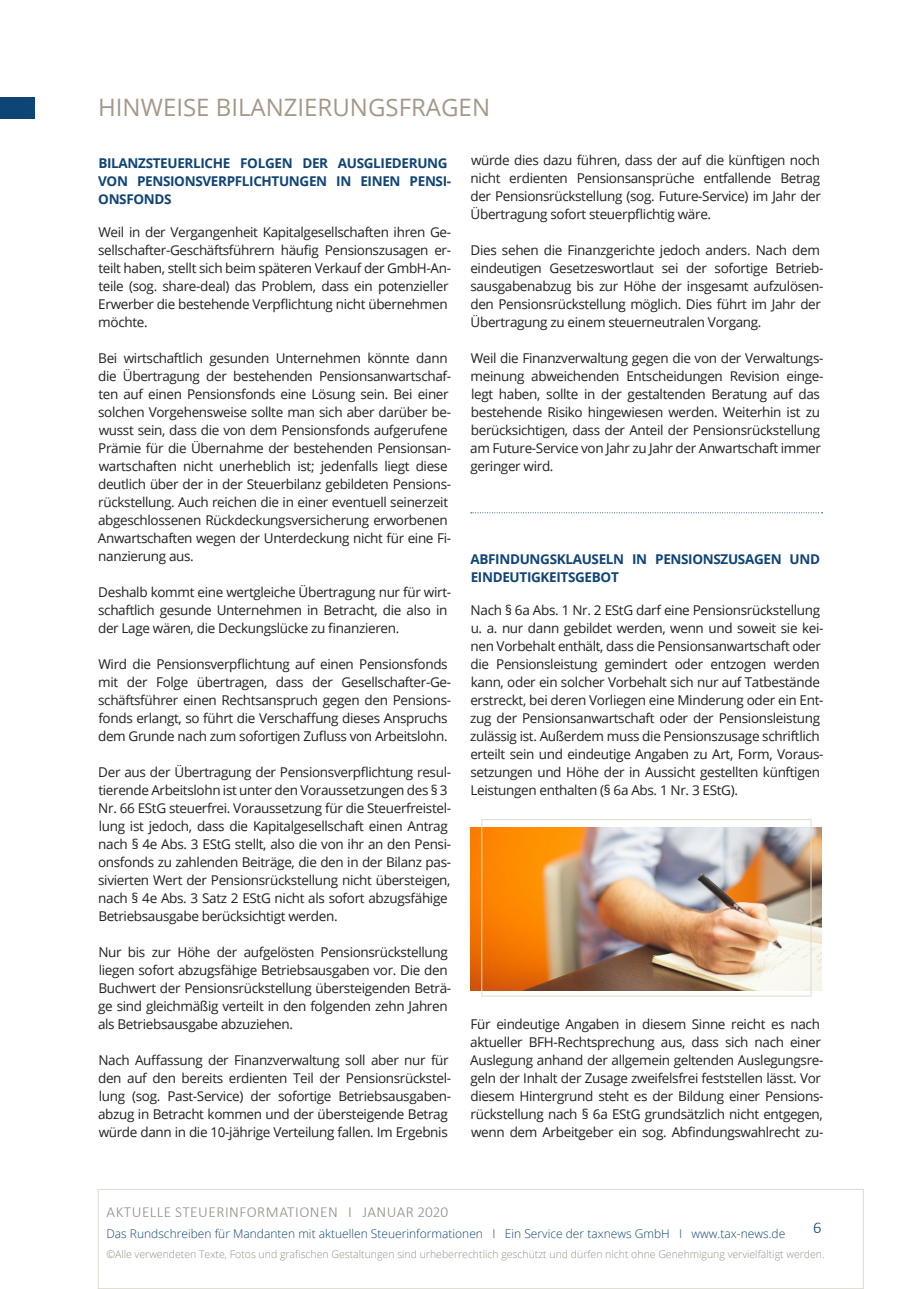
<style>
.page{position:relative;width:919px;height:1289px;background:#fff}
.page>*{position:absolute;margin:0;border:0;box-sizing:border-box;transform-origin:0 0}
.t1{font:24px "Open Sans";color:#a59788}
.t2{font:300 16.5px "Calibri";color:#0f4476}
.t3{font:300 15.3px "Calibri";letter-spacing:.03em;color:#948e83}
.t4{font:13.5px/18px "Open Sans";letter-spacing:-.025em;color:#231f20}
.t5{font:700 13.5px/18px "Open Sans";letter-spacing:-.025em;color:#0f4476}
.t6{font:300 12px "Open Sans";color:#0f4476}
.t7{font:300 10.5px "Open Sans";color:#948e83}
</style>
<div class="page">
<div style="left:98px;top:1188px;width:765px;height:100px;border:1px solid #dfd9d1"></div>
<img style="left:471px;top:827px;width:350px;height:163px">
<div style="left:481px;top:819px;width:330px;height:177px;border:1px solid #dfd9d1"></div>
<div style="left:0;top:98px;width:34px;height:21px;background:#0f4476"></div>
<svg style="left:471px;top:512px;width:351px;height:1px"></svg>
<h1 class="t1" style="left:98px;top:91px;width:393px">HINWEISE BILANZIERUNGSFRAGEN</h1>
<p class="t5" style="left:98px;top:153px;width:354px">BILANZSTEUERLICHE FOLGEN DER AUSGLIEDERUNG<br>VON PENSIONSVERPFLICHTUNGEN IN EINEN PENSI-<br>ONSFONDS</p>
<p class="t4" style="left:98px;top:222px;width:354px">Weil in der Vergangenheit Kapitalgesellschaften ihren Ge&shy;sellschafter-Geschäftsführern häufig Pensionszusagen er&shy;teilt haben, stellt sich beim späteren Verkauf der GmbH-An&shy;teile (sog. share-deal) das Problem, dass ein potenzieller Erwerber die bestehende Verpflichtung nicht übernehmen möchte.</p>
<p class="t4" style="left:98px;top:348px;width:355px">Bei wirtschaftlich gesunden Unternehmen könnte dann die Übertragung der bestehenden Pensionsanwartschaf&shy;ten auf einen Pensionsfonds eine Lösung sein. Bei einer solchen Vorgehensweise sollte man sich aber darüber be&shy;wusst sein, dass die von dem Pensionsfonds aufgerufene Prämie für die Übernahme der bestehenden Pensionsan&shy;wartschaften nicht unerheblich ist; jedenfalls liegt diese deutlich über der in der Steuerbilanz gebildeten Pensions&shy;rückstellung. Auch reichen die in einer eventuell seinerzeit abgeschlossenen Rückdeckungsversicherung erworbenen Anwartschaften wegen der Unterdeckung nicht für eine Fi&shy;nanzierung aus.</p>
<p class="t4" style="left:98px;top:582px;width:354px">Deshalb kommt eine wertgleiche Übertragung nur für wirt&shy;schaftlich gesunde Unternehmen in Betracht, die also in der Lage wären, die Deckungslücke zu finanzieren.</p>
<p class="t4" style="left:98px;top:654px;width:354px">Wird die Pensionsverpflichtung auf einen Pensionsfonds mit der Folge übertragen, dass der Gesellschafter-Ge&shy;schäftsführer einen Rechtsanspruch gegen den Pensions&shy;fonds erlangt, so führt die Verschaffung dieses Anspruchs dem Grunde nach zum sofortigen Zufluss von Arbeitslohn.</p>
<p class="t4" style="left:98px;top:762px;width:354px">Der aus der Übertragung der Pensionsverpflichtung resul&shy;tierende Arbeitslohn ist unter den Voraussetzungen des § 3<br>Nr. 66 EStG steuerfrei. Voraussetzung für die Steuerfreistel&shy;lung ist jedoch, dass die Kapitalgesellschaft einen Antrag nach § 4e Abs. 3 EStG stellt, also die von ihr an den Pensi&shy;onsfonds zu zahlenden Beiträge, die den in der Bilanz pas&shy;sivierten Wert der Pensionsrückstellung nicht übersteigen, nach § 4e Abs. 3 Satz 2 EStG nicht als sofort abzugsfähige Betriebsausgabe berücksichtigt werden.</p>
<p class="t4" style="left:98px;top:942px;width:354px">Nur bis zur Höhe der aufgelösten Pensionsrückstellung liegen sofort abzugsfähige Betriebsausgaben vor. Die den Buchwert der Pensionsrückstellung übersteigenden Beträ&shy;ge sind gleichmäßig verteilt in den folgenden zehn Jahren als Betriebsausgabe abzuziehen.</p>
<p class="t4" style="left:98px;top:1050px;width:354px">Nach Auffassung der Finanzverwaltung soll aber nur für den auf den bereits erdienten Teil der Pensionsrückstel&shy;lung (sog. Past-Service) der sofortige Betriebsausgaben&shy;abzug in Betracht kommen und der übersteigende Betrag würde dann in die 10-jährige Verteilung fallen. Im Ergebnis</p>
<p class="t4" style="left:470px;top:150px;width:352px;text-align:justify">würde dies dazu führen, dass der auf die künftigen noch nicht erdienten Pensionsansprüche entfallende Betrag der Pensionsrückstellung (sog. Future-Service) im Jahr der Übertragung sofort steuerpflichtig wäre.</p>
<p class="t4" style="left:470px;top:240px;width:354px">Dies sehen die Finanzgerichte jedoch anders. Nach dem eindeutigen Gesetzeswortlaut sei der sofortige Betrieb&shy;sausgabenabzug bis zur Höhe der insgesamt aufzulösen&shy;den Pensionsrückstellung möglich. Dies führt im Jahr der Übertragung zu einem steuerneutralen Vorgang.</p>
<p class="t4" style="left:470px;top:348px;width:354px">Weil die Finanzverwaltung gegen die von der Verwaltungs&shy;meinung abweichenden Entscheidungen Revision einge&shy;legt haben, sollte in der gestaltenden Beratung auf das bestehende Risiko hingewiesen werden. Weiterhin ist zu berücksichtigen, dass der Anteil der Pensionsrückstellung am Future-Service von Jahr zu Jahr der Anwartschaft immer geringer wird.</p>
<p class="t5" style="left:470px;top:549px;width:351px">ABFINDUNGSKLAUSELN IN PENSIONSZUSAGEN UND<br>EINDEUTIGKEITSGEBOT</p>
<p class="t4" style="left:470px;top:600px;width:355px">Nach § 6a Abs. 1 Nr. 2 EStG darf eine Pensionsrückstellung u. a. nur dann gebildet werden, wenn und soweit sie kei&shy;nen Vorbehalt enthält, dass die Pensionsanwartschaft oder die Pensionsleistung gemindert oder entzogen werden kann, oder ein solcher Vorbehalt sich nur auf Tatbestände erstreckt, bei deren Vorliegen eine Minderung oder ein Ent&shy;zug der Pensionsanwartschaft oder der Pensionsleistung zulässig ist. Außerdem muss die Pensionszusage schriftlich erteilt sein und eindeutige Angaben zu Art, Form, Voraus&shy;setzungen und Höhe der in Aussicht gestellten künftigen Leistungen enthalten (§ 6a Abs. 1 Nr. 3 EStG).</p>
<p class="t4" style="left:470px;top:1014px;width:355px">Für eindeutige Angaben in diesem Sinne reicht es nach aktueller BFH-Rechtsprechung aus, dass sich nach einer Auslegung anhand der allgemein geltenden Auslegungsre&shy;geln der Inhalt der Zusage zweifelsfrei feststellen lässt. Vor diesem Hintergrund steht es der Bildung einer Pensions&shy;rückstellung nach § 6a EStG grundsätzlich nicht entgegen, wenn dem Arbeitgeber ein sog. Abfindungswahlrecht zu-</p>
<p class="t3" style="left:107px;top:1202px;width:343px">AKTUELLE STEUERINFORMATIONEN I JANUAR 2020</p>
<p class="t6" style="left:106px;top:1224px;width:680px">Das Rundschreiben für Mandanten mit aktuellen Steuerinformationen I Ein Service der taxnews GmbH I www.tax-news.de</p>
<p class="t7" style="left:106px;top:1246px;width:719px">©Alle verwendeten Texte, Fotos und grafischen Gestaltungen sind urheberrechtlich geschützt und dürfen nicht ohne Genehmigung vervielfältigt werden.</p>
<p class="t2" style="left:813px;top:1216px;width:10px">6</p>
</div>
